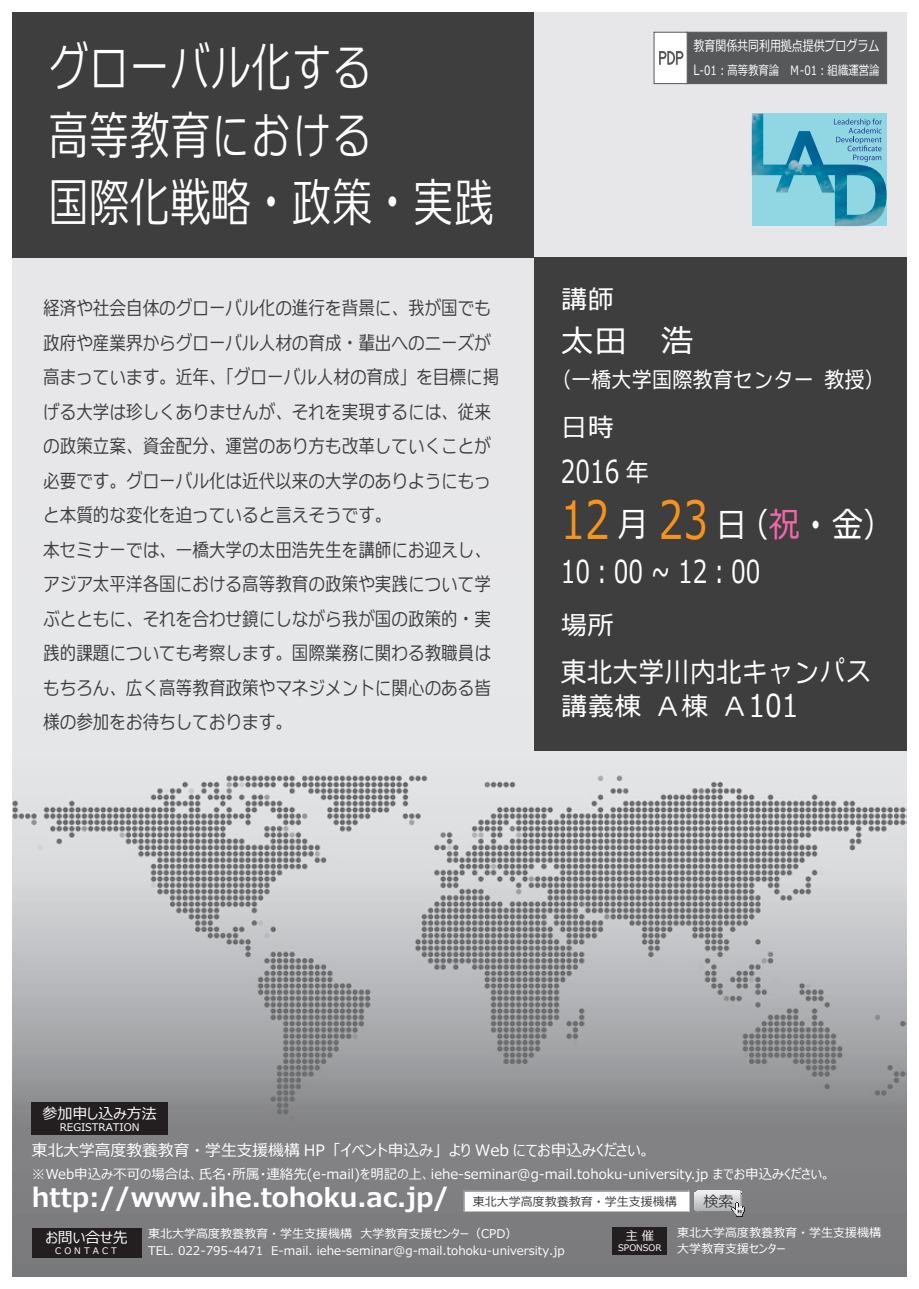
<style>
.page{position:relative;width:919px;height:1289px;background:#fff}
.page>*{position:absolute;margin:0;border:0;box-sizing:border-box;transform-origin:0 0}
.t1{font:54px/67.5px "C4 Universal Line BDY L";color:#fff;scale:.75 1}
.t2{font:42px "C4 News R";color:#fff;scale:.75 1}
.t3{font:39px "C4 News R";color:#fff;scale:.85 1}
.t4{font:34.5px "C4 News R";color:#fff;scale:.75 1}
.t5{font:31.5px "Meiryo UI";color:#fff;scale:.75 1}
.t6{font:31.5px "C4 News R";color:#fff;scale:.85 1}
.t7{font:27px "C4 News R";color:#fff;scale:.75 1}
.t8{font:700 26.1px "Meiryo UI";color:#fff}
.t9{font:19.5px/34.5px "C4 Universal View DSP R";color:#3e3e3f;scale:.85 1}
.t10{font:15.75px "Meiryo UI";color:#fff}
.t11{font:15px "Meiryo UI";color:#fff}
.t12{font:15px "Meiryo UI";color:#3e3e3f}
.t13{font:14.25px "Meiryo";color:#fff;scale:.77 1}
.t14{font:13.5px "Meiryo UI";color:#fff}
.t15{font:12.9px "Meiryo";color:#fff;scale:.8 1}
.t16{font:12px/16.5px "Meiryo UI";color:#fff}
.t17{font:12px "Meiryo UI";color:#3e3e3f}
.t18{font:12px "Meiryo";color:#fff}
.t19{font:10.5px "Meiryo UI";color:#fff}
.t20{font:9px "Meiryo UI";color:#fff}
.s1{font-size:14.25px}
.s2{font-family:"C4 News R"}
.s3{font-family:"Meiryo UI";font-size:52.5px;color:#f7931d}
.s4{color:#f168a8}
.s5{font-family:"Meiryo UI"}
</style>
<div class="page">
<img style="left:13px;top:13px;width:893px;height:1263px">
<div style="left:13px;top:13px;width:521px;height:245px;background:#3e3e3f"></div>
<div style="left:534px;top:258px;width:372px;height:492px;background:#3e3e3f"></div>
<div style="left:613px;top:1226px;width:54px;height:28px;background:#231f20"></div>
<div style="left:32px;top:1227px;width:110px;height:30px;background:#231f20"></div>
<svg style="left:463px;top:1189px;width:227px;height:22px"></svg>
<hr style="left:694px;top:1192px;width:45px;height:1px;background:#eeeeef">
<hr style="left:695px;top:1191px;width:44px;height:1px;background:#eeeeef">
<hr style="left:696px;top:1190px;width:42px;height:1px;background:#808083">
<hr style="left:697px;top:1190px;width:41px;height:1px;background:#eeeeef">
<hr style="left:694px;top:1193px;width:45px;height:1px;background:#ececee">
<hr style="left:694px;top:1194px;width:45px;height:1px;background:#e8e9ea">
<hr style="left:694px;top:1195px;width:45px;height:1px;background:#e3e4e6">
<hr style="left:694px;top:1196px;width:45px;height:1px;background:#e0e1e3">
<hr style="left:694px;top:1197px;width:45px;height:1px;background:#dcdddf">
<hr style="left:694px;top:1198px;width:45px;height:1px;background:#d9dadc">
<hr style="left:694px;top:1199px;width:45px;height:1px;background:#d6d7d9">
<hr style="left:694px;top:1200px;width:45px;height:1px;background:#d3d4d6">
<hr style="left:694px;top:1201px;width:45px;height:1px;background:#cfd0d2">
<hr style="left:694px;top:1202px;width:45px;height:1px;background:#cccdcf">
<hr style="left:694px;top:1203px;width:45px;height:1px;background:#c9cacc">
<hr style="left:694px;top:1204px;width:45px;height:1px;background:#c6c7c9">
<hr style="left:694px;top:1205px;width:45px;height:1px;background:#c2c3c6">
<hr style="left:694px;top:1206px;width:45px;height:1px;background:#bfc0c3">
<hr style="left:694px;top:1207px;width:45px;height:1px;background:#bcbdc0">
<hr style="left:694px;top:1208px;width:45px;height:1px;background:#b9babd">
<hr style="left:695px;top:1209px;width:43px;height:1px;background:#b5b6ba">
<hr style="left:697px;top:1210px;width:41px;height:1px;background:#b1b2b6">
<hr style="left:698px;top:1210px;width:40px;height:1px;background:#808285">
<svg style="left:731px;top:1190px;width:14px;height:26px"></svg>
<div style="left:32px;top:1102px;width:136px;height:32px;background:#231f20"></div>
<div style="left:686px;top:32px;width:200px;height:52px;background:#57585a"></div>
<div style="left:653px;top:32px;width:34px;height:52px;background:#fff;border:1px solid #57585a"></div>
<svg style="left:659px;top:51px;width:24px;height:14px"></svg>
<img style="left:751px;top:114px;width:135px;height:112px">
<svg style="left:833px;top:119px;width:48px;height:43px;background:#81bed6"></svg>
<h1 class="t1" style="left:48px;top:33px;width:595px">グローバル化する<br>高等教育における<br>国際化戦略・政策・実践</h1>
<p class="t9" style="left:43px;top:290px;width:538px">経済や社会自体のグローバル化の進行を背景に、我が国でも政府や産業界からグローバル人材の育成・輩出へのニーズが高まっています。近年、「グローバル人材の育成」を目標に掲げる大学は珍しくありませんが、それを実現するには、従来の政策立案、資金配分、運営のあり方も改革していくことが必要です。グローバル化は近代以来の大学のありようにもっと本質的な変化を迫っていると言えそうです。<br>本セミナーでは、一橋大学の太田浩先生を講師にお迎えし、アジア太平洋各国における高等教育の政策や実践について学ぶとともに、それを合わせ鏡にしながら我が国の政策的・実践的課題についても考察します。国際業務に関わる教職員はもちろん、広く高等教育政策やマネジメントに関心のある皆様の参加をお待ちしております。</p>
<p class="t13" style="left:693px;top:35px;width:243px">教育関係共同利用拠点提供プログラム</p>
<p class="t15" style="left:693px;top:61px;width:234px"><span class="s1">L</span>-01︓高等教育論　Ｍ-01︓組織運営論</p>
<h3 class="t6" style="left:561px;top:282px;width:65px">講師</h3>
<h3 class="t3" style="left:561px;top:320px;width:157px">太田　浩</h3>
<h3 class="t7" style="left:550px;top:365px;width:447px">（一橋大学国際教育センター 教授）</h3>
<h3 class="t6" style="left:561px;top:410px;width:65px">日時</h3>
<h3 class="t5" style="left:560px;top:449px;width:119px">2016 <span class="s2">年</span></h3>
<h2 class="t2" style="left:560px;top:502px;width:447px"><span class="s3">12</span> 月 <span class="s3">23</span> 日（<span class="s4">祝</span>・金）</h2>
<h3 class="t5" style="left:560px;top:550px;width:268px">10︓00 ~ 12︓00</h3>
<h3 class="t6" style="left:561px;top:608px;width:65px">場所</h3>
<h3 class="t4" style="left:561px;top:653px;width:416px">東北大学川内北キャンパス</h3>
<h3 class="t6" style="left:561px;top:689px;width:281px">講義棟 Ａ棟 Ａ<span class="s5">101</span></h3>
<p class="t11" style="left:43px;top:1102px;width:116px">参加申し込み方法</p>
<p class="t19" style="left:60px;top:1119px;width:81px">REGISTRATION</p>
<p class="t10" style="left:32px;top:1139px;width:620px">東北大学高度教養教育・学生支援機構 HP 「イベント申込み」より Web にてお申込みください。</p>
<p class="t14" style="left:32px;top:1164px;width:800px">※Web申込み不可の場合は、氏名・所属・連絡先(e-mail)を明記の上、iehe-seminar@g-mail.tohoku-university.jp までお申込みください。</p>
<h3 class="t8" style="left:32px;top:1179px;width:418px">http://www.ihe.tohoku.ac.jp/</h3>
<p class="t16" style="left:677px;top:1224px;width:206px">東北大学高度教養教育・学生支援機構大学教育支援センター</p>
<p class="t17" style="left:473px;top:1193px;width:205px">東北大学高度教養教育・学生支援機構</p>
<p class="t12" style="left:703px;top:1191px;width:31px">検索</p>
<p class="t16" style="left:148px;top:1226px;width:418px">東北大学高度教養教育・学生支援機構 大学教育支援センター（CPD）<br>TEL. 022-795-4471 E-mail. iehe-seminar@g-mail.tohoku-university.jp</p>
<p class="t18" style="left:626px;top:1226px;width:30px">主 催</p>
<p class="t20" style="left:618px;top:1241px;width:45px">SPONSOR</p>
<p class="t11" style="left:46px;top:1226px;width:84px">お問い合せ先</p>
<p class="t20" style="left:55px;top:1243px;width:63px">C O N T A C T</p>
</div>
